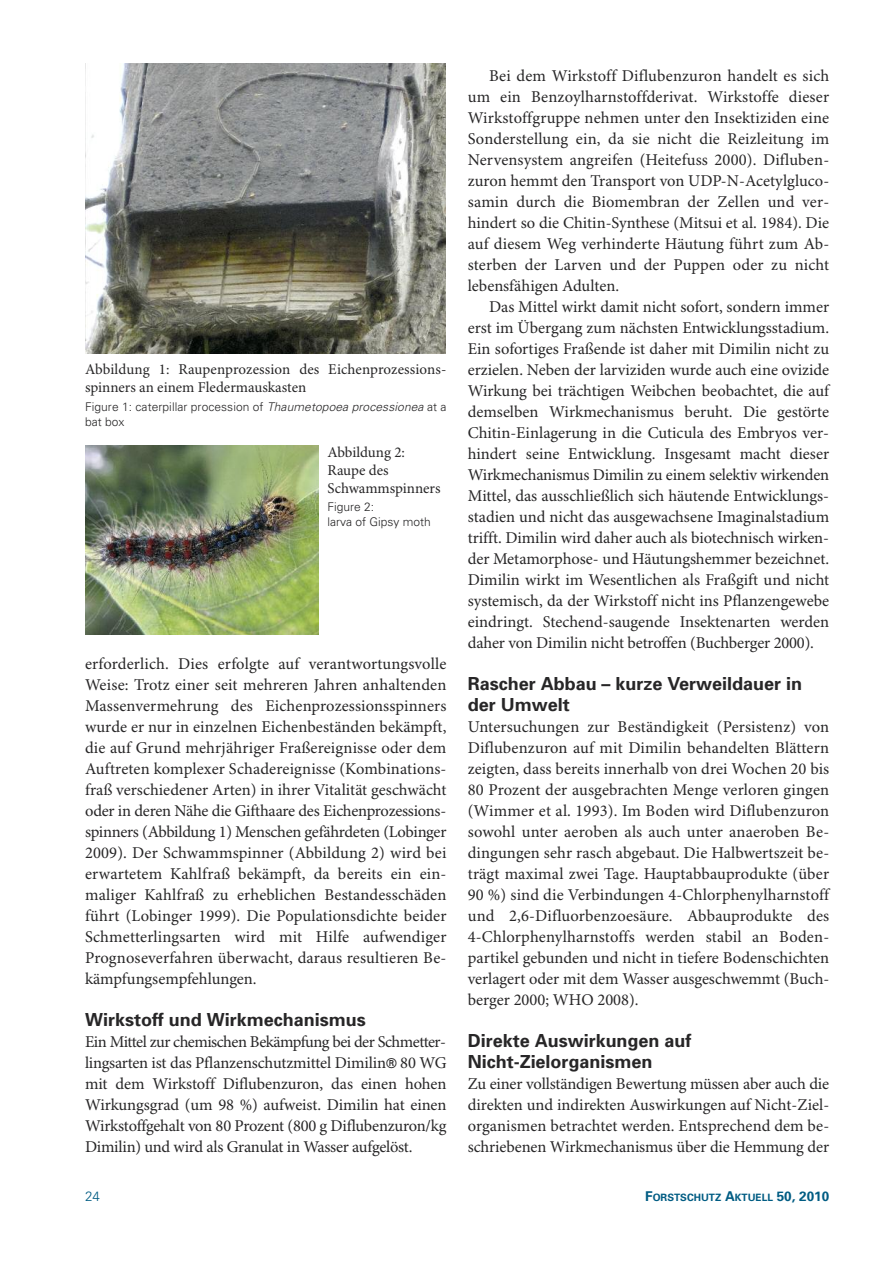
<style>
.page{position:relative;width:893px;height:1263px;background:#fff}
.page>*{position:absolute;margin:0;border:0;box-sizing:border-box;transform-origin:0 0}
.t1{font:700 18px/21px "Univers";color:#272627}
.t2{font:16.5px/21px "Minion Pro";letter-spacing:-.01em;color:#272627;text-align:justify}
.t3{font:15px/18px "Minion Pro";color:#272627}
.t4{font:300 13.5px "Univers";color:#005c83}
.t5{font:300 12px/15px "Univers";letter-spacing:.005em;color:#272627}
.t6{font:700 10.2px "Univers";color:#005c83}
.s1{font-style:italic}
.s2{font-family:"Univers";font-size:13.5px}
.s3{font-size:13.5px}
</style>
<div class="page">
<img style="left:85px;top:64px;width:360px;height:289px">
<img style="left:85px;top:446px;width:234px;height:189px">
<p class="t3" style="left:85px;top:362px;width:363px">Abbildung 1: Raupenprozession des Eichenprozessions&shy;spinners an einem Fledermauskasten</p>
<p class="t5" style="left:85px;top:400px;width:363px">Figure 1: caterpillar procession of <span class="s1">Thaumetopoea processionea</span> at a bat box</p>
<p class="t3" style="left:327px;top:445px;width:115px">Abbildung 2:<br>Raupe des<br>Schwammspinners</p>
<p class="t5" style="left:327px;top:501px;width:105px">Figure 2:<br>larva of Gipsy moth</p>
<p class="t2" style="left:85px;top:654px;width:363px">erforderlich. Dies erfolgte auf verantwortungsvolle Weise: Trotz einer seit mehreren Jahren anhaltenden Massenvermehrung des Eichenprozessionsspinners wurde er nur in einzelnen Eichenbeständen bekämpft, die auf Grund mehrjähriger Fraßereignisse oder dem Auftreten komplexer Schadereignisse (Kombinations&shy;fraß verschiedener Arten) in ihrer Vitalität geschwächt oder in deren Nähe die Gifthaare des Eichenprozessions&shy;spinners (Abbildung 1) Menschen gefährdeten (Lobinger 2009). Der Schwammspinner (Abbildung 2) wird bei erwartetem Kahlfraß bekämpft, da bereits ein ein&shy;maliger Kahlfraß zu erheblichen Bestandesschäden führt (Lobinger 1999). Die Populationsdichte beider Schmetterlingsarten wird mit Hilfe aufwendiger Prognoseverfahren überwacht, daraus resultieren Be&shy;kämpfungsempfehlungen.</p>
<p class="t1" style="left:85px;top:1010px;width:282px">Wirkstoff und Wirkmechanismus</p>
<p class="t2" style="left:85px;top:1032px;width:363px">Ein Mittel zur chemischen Bekämpfung bei der Schmetter&shy;lingsarten ist das Pflanzenschutzmittel Dimilin<span class="s2">®</span> 80 WG mit dem Wirkstoff Diflubenzuron, das einen hohen Wirkungsgrad (um 98 %) aufweist. Dimilin hat einen Wirkstoffgehalt von 80 Prozent (800 g Diflubenzuron/kg Dimilin) und wird als Granulat in Wasser aufgelöst.</p>
<p class="t2" style="left:468px;top:66px;width:363px;text-indent:21px">Bei dem Wirkstoff Diflubenzuron handelt es sich um ein Benzoylharnstoffderivat. Wirkstoffe dieser Wirkstoffgruppe nehmen unter den Insektiziden eine Sonderstellung ein, da sie nicht die Reizleitung im Nervensystem angreifen (Heitefuss 2000). Difluben&shy;zuron hemmt den Transport von UDP-N-Acetylgluco&shy;samin durch die Biomembran der Zellen und ver&shy;hindert so die Chitin-Synthese (Mitsui et al. 1984). Die auf diesem Weg verhinderte Häutung führt zum Ab&shy;sterben der Larven und der Puppen oder zu nicht lebensfähigen Adulten.</p>
<p class="t2" style="left:468px;top:297px;width:363px;text-indent:21px">Das Mittel wirkt damit nicht sofort, sondern immer erst im Übergang zum nächsten Entwicklungsstadium.<br>Ein sofortiges Fraßende ist daher mit Dimilin nicht zu erzielen. Neben der larviziden wurde auch eine ovizide Wirkung bei trächtigen Weibchen beobachtet, die auf demselben Wirkmechanismus beruht. Die gestörte Chitin-Einlagerung in die Cuticula des Embryos ver&shy;hindert seine Entwicklung. Insgesamt macht dieser Wirkmechanismus Dimilin zu einem selektiv wirkenden Mittel, das ausschließlich sich häutende Entwicklungs&shy;stadien und nicht das ausgewachsene Imaginalstadium trifft. Dimilin wird daher auch als biotechnisch wirken&shy;der Metamorphose- und Häutungshemmer bezeichnet.<br>Dimilin wirkt im Wesentlichen als Fraßgift und nicht systemisch, da der Wirkstoff nicht ins Pflanzengewebe eindringt. Stechend-saugende Insektenarten werden daher von Dimilin nicht betroffen (Buchberger 2000).</p>
<p class="t1" style="left:468px;top:674px;width:336px">Rascher Abbau – kurze Verweildauer in der Umwelt</p>
<p class="t2" style="left:468px;top:717px;width:363px">Untersuchungen zur Beständigkeit (Persistenz) von Diflubenzuron auf mit Dimilin behandelten Blättern zeigten, dass bereits innerhalb von drei Wochen 20 bis 80 Prozent der ausgebrachten Menge verloren gingen (Wimmer et al. 1993). Im Boden wird Diflubenzuron sowohl unter aeroben als auch unter anaeroben Be&shy;dingungen sehr rasch abgebaut. Die Halbwertszeit be&shy;trägt maximal zwei Tage. Hauptabbauprodukte (über 90 %) sind die Verbindungen 4-Chlorphenylharnstoff und 2,6-Difluorbenzoesäure. Abbauprodukte des 4-Chlorphenylharnstoffs werden stabil an Boden&shy;partikel gebunden und nicht in tiefere Bodenschichten verlagert oder mit dem Wasser ausgeschwemmt (Buch&shy;berger 2000; WHO 2008).</p>
<p class="t1" style="left:468px;top:1031px;width:225px">Direkte Auswirkungen auf<br>Nicht-Zielorganismen</p>
<p class="t2" style="left:468px;top:1074px;width:363px">Zu einer vollständigen Bewertung müssen aber auch die direkten und indirekten Auswirkungen auf Nicht-Ziel&shy;organismen betrachtet werden. Entsprechend dem be&shy;schriebenen Wirkmechanismus über die Hemmung der</p>
<p class="t4" style="left:85px;top:1191px;width:16px">24</p>
<p class="t6" style="left:645px;top:1193px;width:185px"><span class="s3">F</span>ORSTSCHUTZ <span class="s3">A</span>KTUELL <span class="s3">50, 2010</span></p>
</div>
